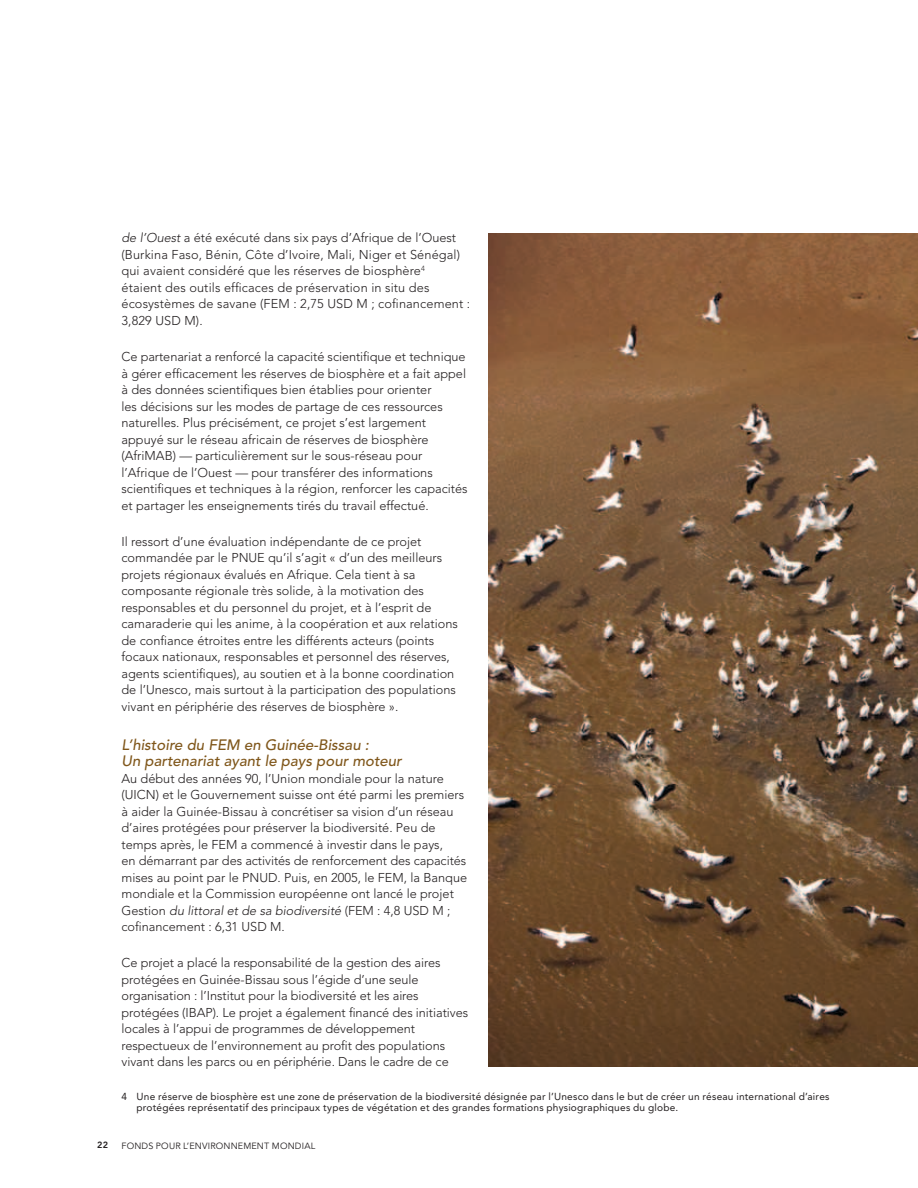
<style>
.page{position:relative;width:918px;height:1188px;background:#fff}
.page>*{position:absolute;margin:0;border:0;box-sizing:border-box;transform-origin:0 0}
.t1{font:italic 500 15px/16.5px "Avenir";color:#80571b}
.t2{font:300 12.75px/16.5px "Avenir";color:#231f20}
.t3{font:10.2px/11.6px "Avenir";letter-spacing:.02em;color:#231f20}
.t4{font:9px "Avenir";letter-spacing:.025em;color:#231f20}
.t5{font:800 9px "Avenir";color:#231f20}
.s1{font-style:italic}
</style>
<div class="page">
<img style="left:488px;top:233px;width:430px;height:833px">
<p class="t2" style="left:122px;top:230px;width:350px"><span class="s1">de l’Ouest</span> a été exécuté dans six pays d’Afrique de l’Ouest (Burkina Faso, Bénin, Côte d’Ivoire, Mali, Niger et Sénégal) qui avaient considéré que les réserves de biosphère<sup>4<br></sup>étaient des outils efficaces de préservation in situ des écosystèmes de savane (FEM : 2,75 USD M ; cofinancement :<br>3,829 USD M).</p>
<p class="t2" style="left:122px;top:349px;width:348px">Ce partenariat a renforcé la capacité scientifique et technique à gérer efficacement les réserves de biosphère et a fait appel à des données scientifiques bien établies pour orienter<br>les décisions sur les modes de partage de ces ressources naturelles. Plus précisément, ce projet s’est largement appuyé sur le réseau africain de réserves de biosphère (AfriMAB) — particulièrement sur le sous-réseau pour l’Afrique de l’Ouest — pour transférer des informations scientifiques et techniques à la région, renforcer les capacités et partager les enseignements tirés du travail effectué.</p>
<p class="t2" style="left:122px;top:533px;width:338px">Il ressort d’une évaluation indépendante de ce projet commandée par le PNUE qu’il s’agit « d’un des meilleurs projets régionaux évalués en Afrique. Cela tient à sa composante régionale très solide, à la motivation des responsables et du personnel du projet, et à l’esprit de camaraderie qui les anime, à la coopération et aux relations de confiance étroites entre les différents acteurs (points focaux nationaux, responsables et personnel des réserves, agents scientifiques), au soutien et à la bonne coordination de l’Unesco, mais surtout à la participation des populations vivant en périphérie des réserves de biosphère ».</p>
<p class="t1" style="left:122px;top:737px;width:282px">L’histoire du FEM en Guinée-Bissau :<br>Un partenariat ayant le pays pour moteur</p>
<p class="t2" style="left:122px;top:770px;width:347px">Au début des années 90, l’Union mondiale pour la nature (UICN) et le Gouvernement suisse ont été parmi les premiers à aider la Guinée-Bissau à concrétiser sa vision d’un réseau d’aires protégées pour préserver la biodiversité. Peu de temps après, le FEM a commencé à investir dans le pays,<br>en démarrant par des activités de renforcement des capacités mises au point par le PNUD. Puis, en 2005, le FEM, la Banque mondiale et la Commission européenne ont lancé le projet Gestion <span class="s1">du littoral et de sa biodiversité</span> (FEM : 4,8 USD M ; cofinancement : 6,31 USD M.</p>
<p class="t2" style="left:122px;top:955px;width:348px">Ce projet a placé la responsabilité de la gestion des aires protégées en Guinée-Bissau sous l’égide d’une seule organisation : l’Institut pour la biodiversité et les aires protégées (IBAP). Le projet a également financé des initiatives locales à l’appui de programmes de développement respectueux de l’environnement au profit des populations vivant dans les parcs ou en périphérie. Dans le cadre de ce</p>
<p class="t3" style="left:136px;top:1090px;width:695px;text-indent:-15px">4 Une réserve de biosphère est une zone de préservation de la biodiversité désignée par l’Unesco dans le but de créer un réseau international d’aires protégées représentatif des principaux types de végétation et des grandes formations physiographiques du globe.</p>
<p class="t5" style="left:97px;top:1140px;width:12px">22</p>
<p class="t4" style="left:122px;top:1140px;width:195px">FONDS POUR L’ENVIRONNEMENT MONDIAL</p>
</div>
